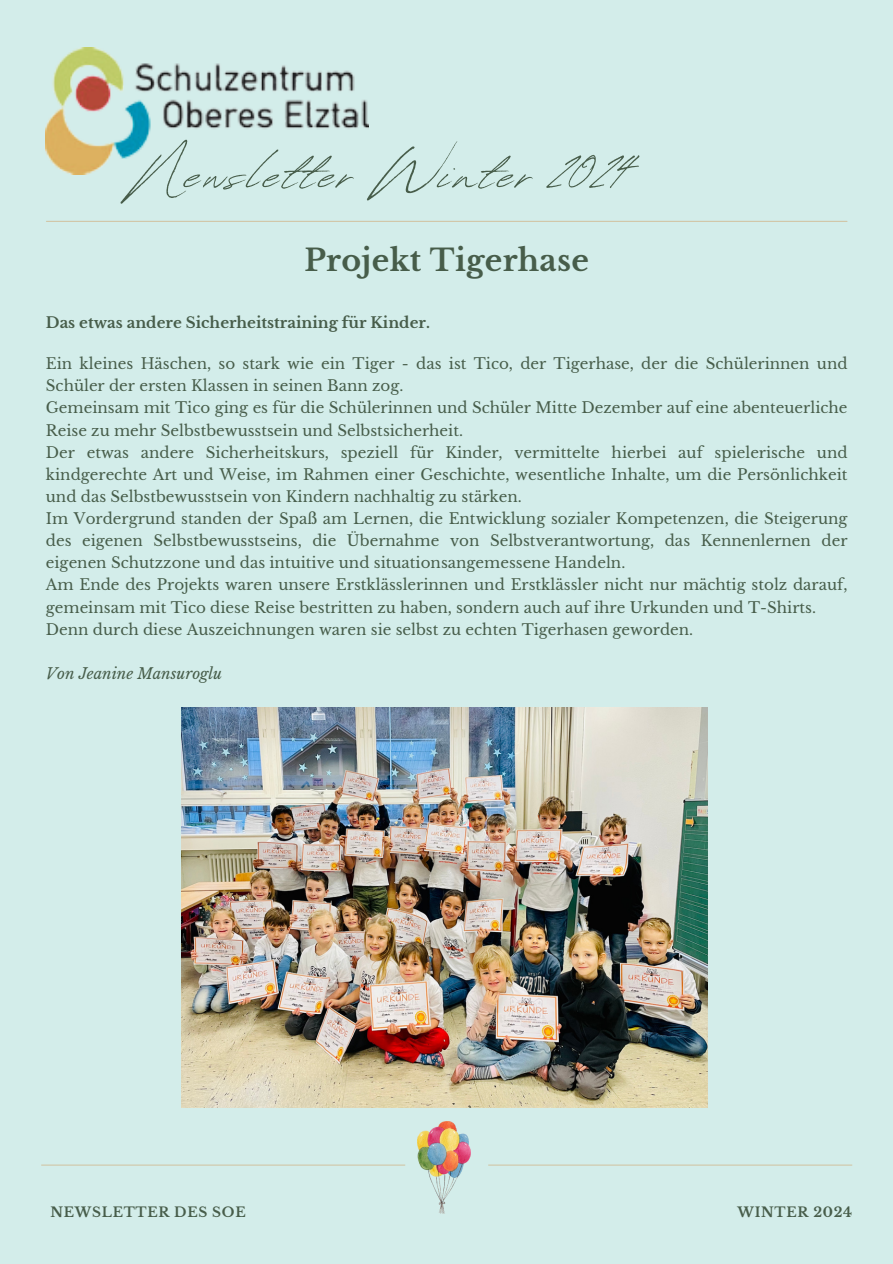
<style>
.page{position:relative;width:893px;height:1264px;background:#fff}
.page>*{position:absolute;margin:0;border:0;box-sizing:border-box;transform-origin:0 0}
.t1{font:75px "Revive 80 Signature";letter-spacing:.05em;color:#475d4a}
.t2{font:700 30px "Libre Baskerville";letter-spacing:.01em;color:#475d4a}
.t3{font:15px/22px "Libre Baskerville";color:#475d4a}
.t4{font:700 15px "Libre Baskerville";color:#475d4a}
.t5{font:italic 15px "Libre Baskerville";color:#475d4a}
.t6{font:700 13.5px "Libre Baskerville";letter-spacing:.05em;color:#475d4a}
</style>
<div class="page">
<div style="left:0;top:0;width:892px;height:1263px;background:#d3edea"></div>
<hr style="left:46px;top:221px;width:800px;height:1px;background:#d1c6a6">
<hr style="left:41px;top:1164px;width:364px;height:1px;background:#d1c6a6">
<hr style="left:488px;top:1164px;width:364px;height:1px;background:#d1c6a6">
<img style="left:46px;top:48px;width:323px;height:127px">
<img style="left:418px;top:1121px;width:52px;height:92px">
<img style="left:182px;top:708px;width:525px;height:399px">
<p class="t1" style="left:135px;top:117px;width:494px">Newsletter Winter 2024</p>
<p class="t2" style="left:304px;top:242px;width:286px">Projekt Tigerhase</p>
<h3 class="t4" style="left:46px;top:313px;width:385px">Das etwas andere Sicherheitstraining für Kinder.</h3>
<h4 class="t3" style="left:46px;top:353px;width:803px">Ein kleines Häschen, so stark wie ein Tiger - das ist Tico, der Tigerhase, der die Schülerinnen und Schüler der ersten Klassen in seinen Bann zog.<br>Gemeinsam mit Tico ging es für die Schülerinnen und Schüler Mitte Dezember auf eine abenteuerliche Reise zu mehr Selbstbewusstsein und Selbstsicherheit.<br>Der etwas andere Sicherheitskurs, speziell für Kinder, vermittelte hierbei auf spielerische und kindgerechte Art und Weise, im Rahmen einer Geschichte, wesentliche Inhalte, um die Persönlichkeit und das Selbstbewusstsein von Kindern nachhaltig zu stärken.<br>Im Vordergrund standen der Spaß am Lernen, die Entwicklung sozialer Kompetenzen, die Steigerung des eigenen Selbstbewusstseins, die Übernahme von Selbstverantwortung, das Kennenlernen der eigenen Schutzzone und das intuitive und situationsangemessene Handeln.<br>Am Ende des Projekts waren unsere Erstklässlerinnen und Erstklässler nicht nur mächtig stolz darauf, gemeinsam mit Tico diese Reise bestritten zu haben, sondern auch auf ihre Urkunden und T-Shirts.<br>Denn durch diese Auszeichnungen waren sie selbst zu echten Tigerhasen geworden.</h4>
<h4 class="t5" style="left:46px;top:664px;width:178px">Von Jeanine Mansuroglu</h4>
<p class="t6" style="left:51px;top:1203px;width:196px">NEWSLETTER DES SOE</p>
<p class="t6" style="left:737px;top:1203px;width:116px">WINTER 2024</p>
</div>
